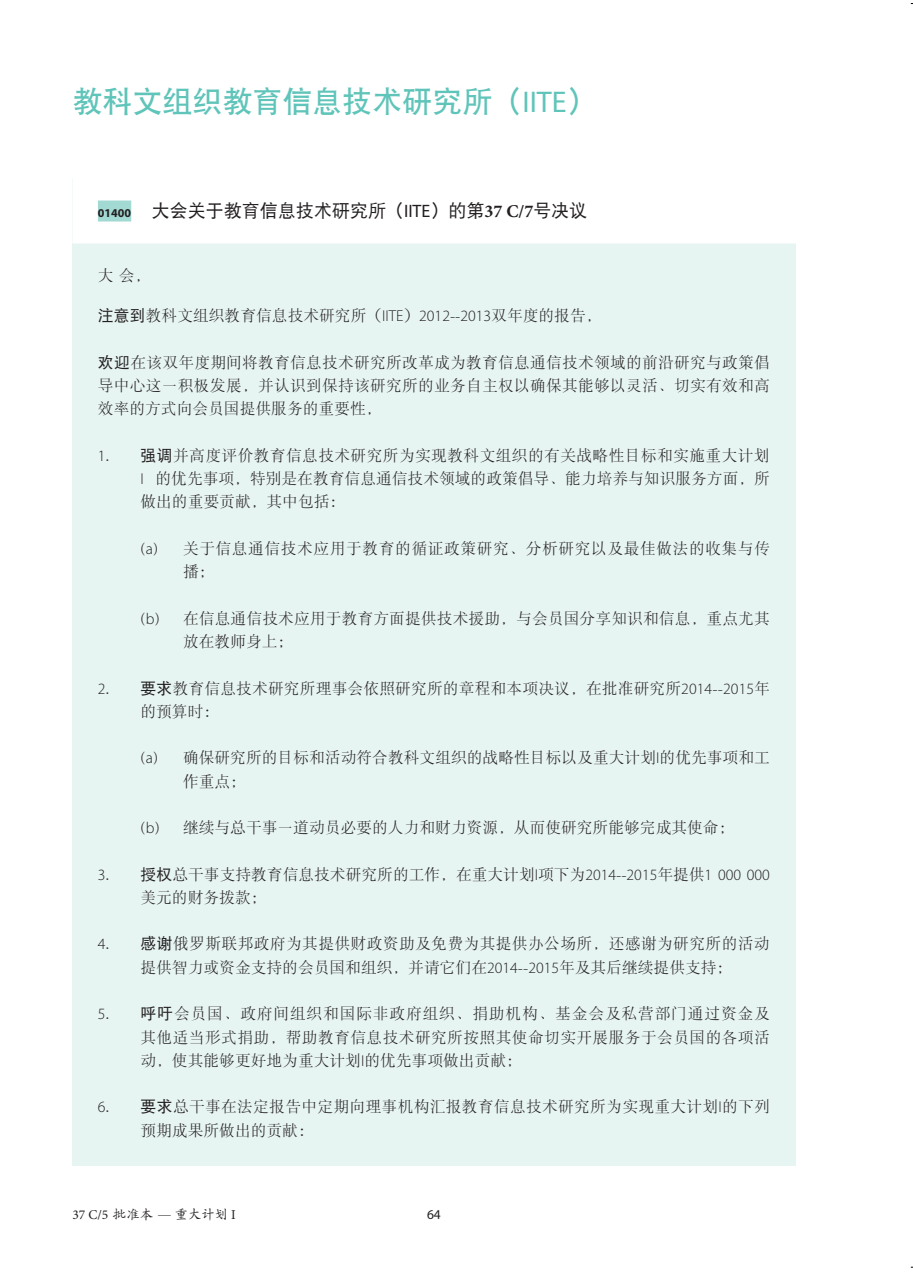
<style>
.page{position:relative;width:913px;height:1272px;background:#fff}
.page>*{position:absolute;margin:0;border:0;box-sizing:border-box;transform-origin:0 0}
.Ch_-_titre_MP_ss_ble{font:30px "DFP Hei W7";color:#5fc4b9}
.A_-_numero_avec_file{font:18px "DFP Hei W5";color:#231f20}
.A_-_txt_reso{font:15.75px/23.2px "DFP Song W3";color:#231f20;text-align:justify}
.A_-_txt_reso__a{font:15.75px/23.2px "DFP Song W3";color:#231f20}
.A_-_txt_reso-2{font:15.75px/23.2px "DFP Song W3";letter-spacing:.025em;color:#231f20;text-align:center}
.A_-_txt_reso-3{font:15.75px/23.2px "DFP Song W3";letter-spacing:.02em;color:#231f20}
.A_-_txt_reso__a-2{font:15.75px/23.2px "DFP Song W3";letter-spacing:.035em;color:#231f20}
.t1{font:13.5px "DFP Kai W5";color:#231f20}
.t2{font:13.5px "Myriad Pro";color:#231f20}
.s1{font-family:"Myriad Pro"}
.s2{font-family:"Myriad Pro";font-weight:700;font-size:12px}
.s3{font-family:"Minion Pro";font-weight:700}
.s4{font-family:"DFP Hei W5"}
.s5{font-family:"Myriad Pro";font-weight:300}
.s6{font-family:"Minion Pro"}
</style>
<div class="page">
<div style="left:72px;top:178px;width:723px;height:986px;background:#e6f4f2"></div>
<div style="left:72px;top:174px;width:727px;height:69px;background:#fff"></div>
<div style="left:98px;top:200px;width:33px;height:21px;background:#a3d9d3"></div>
<p class="Ch_-_titre_MP_ss_ble" style="left:72px;top:85px;width:526px">教科文组织教育信息技术研究所（<span class="s1">IITE</span>）</p>
<p class="A_-_numero_avec_file" style="left:98px;top:201px;width:491px"><span class="s2">01400</span> 大会关于教育信息技术研究所（<span class="s1">IITE</span>）的第<span class="s3">37 C/7</span>号决议</p>
<p class="A_-_txt_reso" style="left:98px;top:263px;width:54px">大会，</p>
<p class="A_-_txt_reso" style="left:98px;top:304px;width:505px"><span class="s4">注意到</span>教科文组织教育信息技术研究所（<span class="s5">IITE</span>）<span class="s5">2012</span>--<span class="s5">2013</span>双年度的报告，</p>
<p class="A_-_txt_reso" style="left:98px;top:350px;width:673px"><span class="s4">欢迎</span>在该双年度期间将教育信息技术研究所改革成为教育信息通信技术领域的前沿研究与政策倡导中心这一积极发展，并认识到保持该研究所的业务自主权以确保其能够以灵活、切实有效和高效率的方式向会员国提供服务的重要性，</p>
<p class="A_-_txt_reso" style="left:140px;top:443px;width:631px;text-indent:-43px"><span class="s5">1</span>. <span class="s4">强调</span>并高度评价教育信息技术研究所为实现教科文组织的有关战略性目标和实施重大计划<span class="s5">I</span> 的优先事项，特别是在教育信息通信技术领域的政策倡导、能力培养与知识服务方面，所做出的重要贡献，其中包括：</p>
<p class="A_-_txt_reso__a-2" style="left:183px;top:536px;width:588px;text-indent:-43px">(<span class="s5">a</span>) 关于信息通信技术应用于教育的循证政策研究、分析研究以及最佳做法的收集与传播；</p>
<p class="A_-_txt_reso__a" style="left:183px;top:606px;width:588px;text-indent:-43px">(<span class="s5">b</span>) 在信息通信技术应用于教育方面提供技术援助，与会员国分享知识和信息，重点尤其放在教师身上；</p>
<p class="A_-_txt_reso" style="left:140px;top:676px;width:631px;text-indent:-43px"><span class="s5">2</span>. <span class="s4">要求</span>教育信息技术研究所理事会依照研究所的章程和本项决议，在批准研究所<span class="s5">2014</span>--<span class="s5">2015</span>年的预算时：</p>
<p class="A_-_txt_reso__a" style="left:183px;top:745px;width:588px;text-indent:-43px">(<span class="s5">a</span>) 确保研究所的目标和活动符合教科文组织的战略性目标以及重大计划<span class="s5">I</span>的优先事项和工作重点；</p>
<p class="A_-_txt_reso__a" style="left:140px;top:815px;width:595px">(<span class="s5">b</span>) 继续与总干事一道动员必要的人力和财力资源，从而使研究所能够完成其使命；</p>
<p class="A_-_txt_reso" style="left:140px;top:862px;width:631px;text-indent:-43px"><span class="s5">3</span>. <span class="s4">授权</span>总干事支持教育信息技术研究所的工作，在重大计划<span class="s5">I</span>项下为<span class="s5">2014</span>--<span class="s5">2015</span>年提供<span class="s5">1 000 000</span>美元的财务拨款；</p>
<p class="A_-_txt_reso-2" style="left:98px;top:931px;width:673px"><span class="s5">4</span>. <span class="s4">感谢</span>俄罗斯联邦政府为其提供财政资助及免费为其提供办公场所，还感谢为研究所的活动提供智力或资金支持的会员国和组织，并请它们在<span class="s5">2014</span>--<span class="s5">2015</span>年及其后继续提供支持；</p>
<p class="A_-_txt_reso" style="left:140px;top:1001px;width:631px;text-indent:-43px"><span class="s5">5</span>. <span class="s4">呼吁</span>会员国、政府间组织和国际非政府组织、捐助机构、基金会及私营部门通过资金及其他适当形式捐助，帮助教育信息技术研究所按照其使命切实开展服务于会员国的各项活动，使其能够更好地为重大计划<span class="s5">I</span>的优先事项做出贡献；</p>
<p class="A_-_txt_reso-3" style="left:140px;top:1094px;width:631px;text-indent:-43px"><span class="s5">6</span>. <span class="s4">要求</span>总干事在法定报告中定期向理事机构汇报教育信息技术研究所为实现重大计划<span class="s5">I</span>的下列预期成果所做出的贡献：</p>
<p class="t1" style="left:72px;top:1206px;width:165px"><span class="s6">37 C/5</span> 批准本 <span class="s5">—</span> 重大计划 <span class="s6">I</span></p>
<p class="t2" style="left:427px;top:1205px;width:15px">64</p>
</div>
